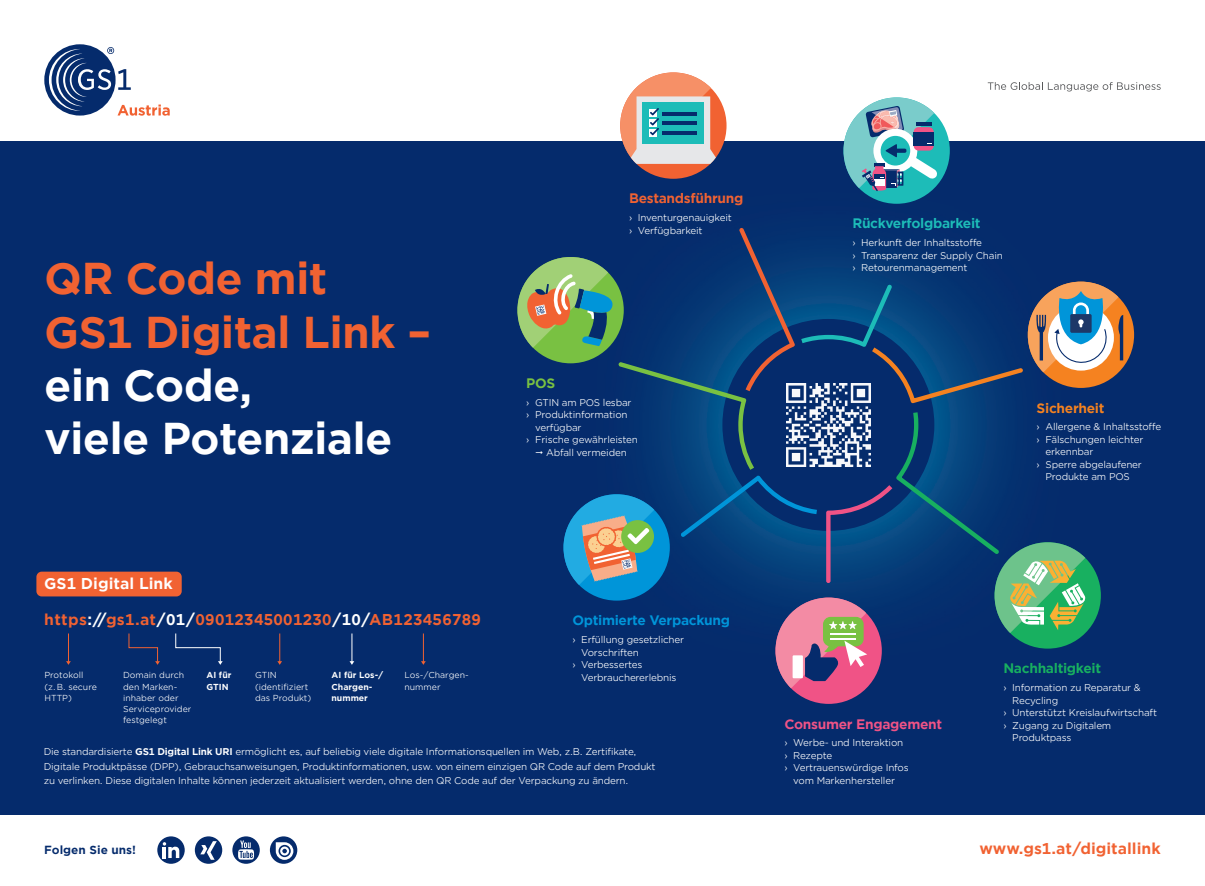
<style>
.page{position:relative;width:1205px;height:886px;background:#fff}
.page>*{position:absolute;margin:0;border:0;box-sizing:border-box;transform-origin:0 0}
.t1{font:700 42.5px/53.1px "Gotham Office";letter-spacing:-.02em;color:#f16232}
.t2{font:700 42.5px/53.1px "Gotham Office";letter-spacing:-.02em;color:#fff}
.t3{font:700 15px "Gotham Office";letter-spacing:.02em;color:#f16232}
.t4{font:700 15px "Gotham Office";color:#f16232}
.t5{font:700 15px "Gotham Office";color:#fff}
.t6{font:700 13.12px "Gotham Office";letter-spacing:-.025em;color:#0095d9}
.t7{font:700 13.12px "Gotham Office";letter-spacing:-.025em;color:#f05386}
.t8{font:700 13.12px "Gotham Office";letter-spacing:-.025em;color:#1dbcb8}
.t9{font:700 13.12px "Gotham Office";letter-spacing:-.025em;color:#f16232}
.t10{font:700 13.12px "Gotham Office";letter-spacing:-.025em;color:#18b060}
.t11{font:700 13.12px "Gotham Office";letter-spacing:-.025em;color:#f58220}
.t12{font:700 13.12px "Gotham Office";color:#79c142}
.t13{font:700 11.25px "Gotham Office";color:#052b6c}
.t14{font:9.38px/12.5px "Gotham Office";letter-spacing:-.02em;color:#fff}
.t15{font:8.31px/11.2px "Gotham Office";color:#fff}
.t16{font:700 8.31px/11.2px "Gotham Office";color:#fff}
.s1{color:#fff}
.s2{font-weight:700}
</style>
<div class="page">
<div style="left:0;top:142px;width:1205px;height:673px;background:#052b6c"></div>
<svg style="left:988px;top:82px;width:172px;height:9px"></svg>
<svg style="left:44px;top:44px;width:72px;height:72px"></svg>
<svg style="left:49px;top:47px;width:121px;height:69px"></svg>
<div style="left:36px;top:572px;width:146px;height:24px;background:#f16232;border-radius:5px"></div>
<div style="left:775px;top:597px;width:107px;height:107px;background:#f05386;border-radius:50%"></div>
<div style="left:620px;top:72px;width:106px;height:107px;background:#f16232;border-radius:50%"></div>
<svg style="left:615px;top:72px;width:101px;height:92px"></svg>
<div style="left:1028px;top:282px;width:106px;height:106px;background:#f58220;border-radius:50%"></div>
<div style="left:843px;top:97px;width:107px;height:107px;background:#1dbcb8;border-radius:50%"></div>
<svg style="left:838px;top:97px;width:99px;height:94px"></svg>
<svg style="left:66px;top:633px;width:5px;height:32px"></svg>
<svg style="left:277px;top:633px;width:5px;height:32px"></svg>
<svg style="left:421px;top:633px;width:5px;height:32px"></svg>
<svg style="left:349px;top:633px;width:5px;height:32px"></svg>
<svg style="left:128px;top:633px;width:32px;height:32px"></svg>
<svg style="left:175px;top:633px;width:48px;height:32px"></svg>
<div style="left:270px;top:836px;width:27px;height:28px;background:#052b6c;border-radius:50%"></div>
<svg style="left:276px;top:842px;width:17px;height:18px"></svg>
<div style="left:232px;top:836px;width:28px;height:28px;background:#052b6c;border-radius:50%"></div>
<svg style="left:238px;top:840px;width:16px;height:20px"></svg>
<svg style="left:157px;top:836px;width:28px;height:28px"></svg>
<svg style="left:163px;top:842px;width:16px;height:16px"></svg>
<div style="left:195px;top:836px;width:27px;height:28px;background:#052b6c;border-radius:50%"></div>
<svg style="left:200px;top:841px;width:17px;height:19px"></svg>
<svg style="left:517px;top:228px;width:606px;height:460px"></svg>
<h1 class="t1" style="left:44px;top:252px;width:388px">QR Code mit<br>GS1 Digital Link –</h1>
<h1 class="t2" style="left:44px;top:358px;width:350px">ein Code,<br>viele Potenziale</h1>
<h3 class="t9" style="left:629px;top:190px;width:116px">Bestandsführung</h3>
<p class="t14" style="left:629px;top:211px;width:104px">› Inventurgenauigkeit › Verfügbarkeit</p>
<h3 class="t12" style="left:526px;top:374px;width:31px">POS</h3>
<p class="t14" style="left:526px;top:396px;width:107px">› GTIN am POS lesbar</p>
<p class="t14" style="left:526px;top:408px;width:103px">› Produktinformation</p>
<p class="t14" style="left:535px;top:421px;width:48px">verfügbar</p>
<p class="t14" style="left:526px;top:433px;width:113px">› Frische gewährleisten</p>
<p class="t14" style="left:546px;top:446px;width:82px">Abfall vermeiden</p>
<h2 class="t5" style="left:44px;top:573px;width:130px">GS1 Digital Link</h2>
<h2 class="t3" style="left:44px;top:610px;width:438px">https<span class="s1">://</span>gs1.at<span class="s1">/01/</span>09012345001230<span class="s1">/10/</span>AB123456789</h2>
<p class="t15" style="left:44px;top:669px;width:54px">Protokoll (z.B. secure<br>HTTP)</p>
<p class="t15" style="left:404px;top:669px;width:66px">Los-/Chargen&shy;nummer</p>
<p class="t16" style="left:331px;top:669px;width:53px">AI für Los-/<br>Chargen&shy;nummer</p>
<p class="t16" style="left:206px;top:669px;width:26px">AI für<br>GTIN</p>
<p class="t15" style="left:123px;top:669px;width:70px">Domain durch den Marken&shy;inhaber oder<br>Serviceprovider festgelegt</p>
<p class="t15" style="left:255px;top:669px;width:58px">GTIN (identifiziert das Produkt)</p>
<h3 class="t6" style="left:572px;top:611px;width:159px">Optimierte Verpackung</h3>
<p class="t14" style="left:572px;top:633px;width:113px">› Erfüllung gesetzlicher</p>
<p class="t14" style="left:581px;top:646px;width:59px">Vorschriften</p>
<p class="t14" style="left:572px;top:658px;width:72px">› Verbessertes</p>
<p class="t14" style="left:581px;top:671px;width:97px">Verbrauchererlebnis</p>
<p class="t14" style="left:44px;top:744px;width:613px;line-height:14.4px">Die standardisierte <span class="s2">GS1 Digital Link URI</span> ermöglicht es, auf beliebig viele digitale Informationsquellen im Web, z.B. Zertifikate,<br>Digitale Produktpässe (DPP), Gebrauchsanweisungen, Produktinformationen, usw. von einem einzigen QR Code auf dem Produkt zu verlinken. Diese digitalen Inhalte können jederzeit aktualisiert werden, ohne den QR Code auf der Verpackung zu ändern.</p>
<h3 class="t8" style="left:852px;top:215px;width:130px">Rückverfolgbarkeit</h3>
<p class="t14" style="left:852px;top:236px;width:152px">› Herkunft der Inhaltsstoffe<br>› Transparenz der Supply Chain › Retourenmanagement</p>
<h3 class="t11" style="left:1036px;top:399px;width:69px">Sicherheit</h3>
<p class="t14" style="left:1036px;top:420px;width:126px">› Allergene &amp; Inhaltsstoffe</p>
<p class="t14" style="left:1036px;top:433px;width:108px">› Fälschungen leichter</p>
<p class="t14" style="left:1045px;top:445px;width:50px">erkennbar</p>
<p class="t14" style="left:1036px;top:458px;width:107px">› Sperre abgelaufener</p>
<p class="t14" style="left:1045px;top:470px;width:86px">Produkte am POS</p>
<h3 class="t7" style="left:784px;top:715px;width:159px">Consumer Engagement</h3>
<p class="t14" style="left:784px;top:736px;width:120px">› Werbe- und Interaktion</p>
<p class="t14" style="left:784px;top:749px;width:49px">› Rezepte</p>
<p class="t14" style="left:784px;top:761px;width:126px">› Vertrauenswürdige Infos</p>
<p class="t14" style="left:793px;top:774px;width:103px">vom Markenhersteller</p>
<h3 class="t10" style="left:1003px;top:659px;width:99px">Nachhaltigkeit</h3>
<p class="t14" style="left:1003px;top:681px;width:139px">› Information zu Reparatur &amp;</p>
<p class="t14" style="left:1012px;top:694px;width:48px">Recycling</p>
<p class="t14" style="left:1003px;top:706px;width:155px">› Unterstützt Kreislaufwirtschaft</p>
<p class="t14" style="left:1003px;top:719px;width:109px">› Zugang zu Digitalem</p>
<p class="t14" style="left:1012px;top:731px;width:61px">Produktpass</p>
<p class="t13" style="left:44px;top:842px;width:93px">Folgen Sie uns!</p>
<h2 class="t4" style="left:979px;top:838px;width:183px">www.gs1.at/digitallink</h2>
</div>
